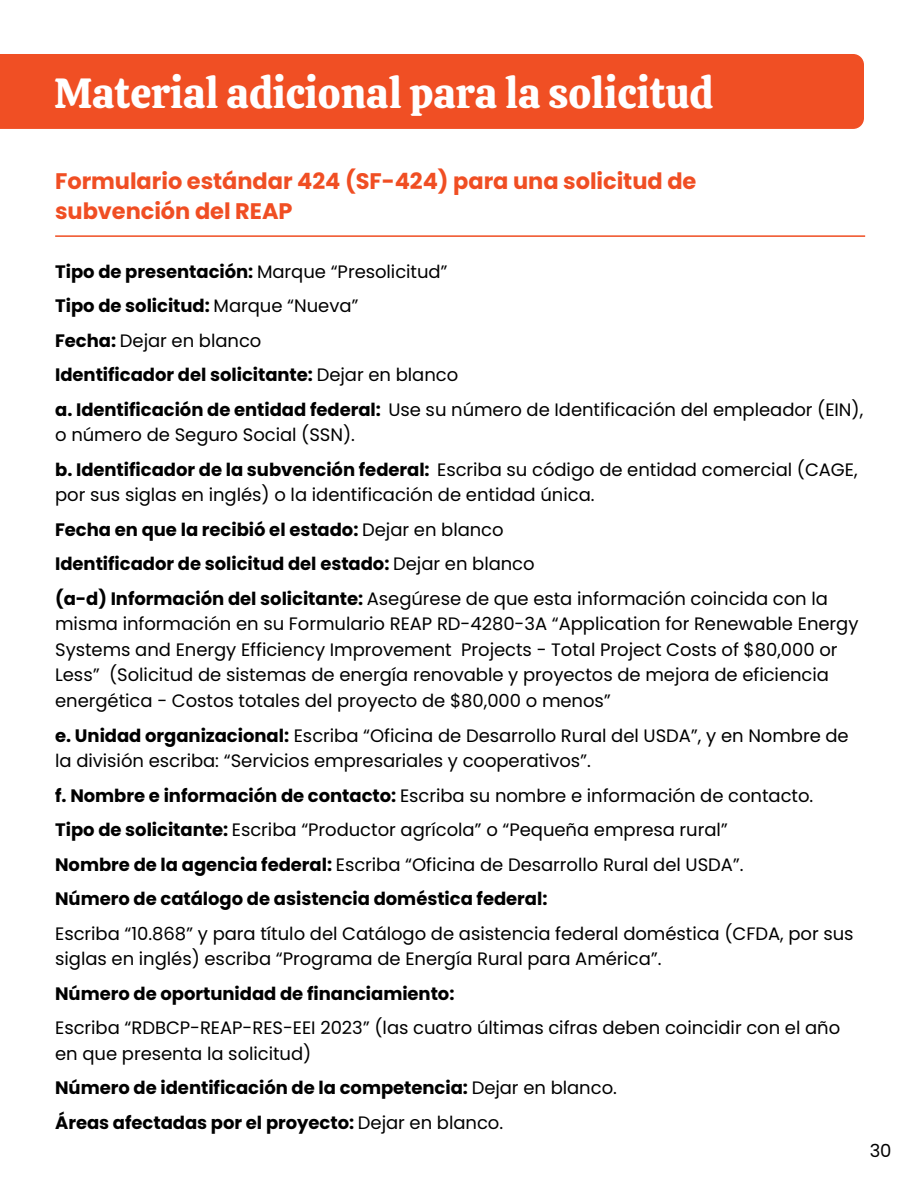
<style>
.page{position:relative;width:918px;height:1188px;background:#fff}
.page>*{position:absolute;margin:0;border:0;box-sizing:border-box;transform-origin:0 0}
.t1{font:42px "Calistoga";letter-spacing:-.005em;color:#fff}
.t2{font:700 22.5px/30px "Poppins";letter-spacing:-.005em;color:#f04e23}
.t3{font:18px/34.5px "Poppins";letter-spacing:-.005em;color:#000}
.t4{font:700 18px/34.5px "Poppins";letter-spacing:-.005em;color:#000}
.s1{font-weight:700}
.s2{font-weight:400}
</style>
<div class="page">
<div style="left:0;top:54px;width:864px;height:75px;background:#f04f24"></div>
<hr style="left:55px;top:235px;width:810px;height:2px;background:#f04e23">
<h1 class="t1" style="left:54px;top:56px;width:661px">Material adicional para la solicitud</h1>
<p class="t2" style="left:55px;top:166px;width:643px">Formulario estándar 424 (SF-424) para una solicitud de subvención del REAP</p>
<p class="t3" style="left:55px;top:254px;width:810px"><span class="s1">Tipo de presentación:</span> Marque “Presolicitud”<br><span class="s1">Tipo de solicitud:</span> Marque “Nueva”<br><span class="s1">Fecha:</span> Dejar en blanco<br><span class="s1">Identificador del solicitante:</span> Dejar en blanco<br><span class="s1">a. Identificación de entidad federal:</span> Use su número de Identificación del empleador (EIN),</p>
<p class="t3" style="left:55px;top:418px;width:804px">o número de Seguro Social (SSN).<br><span class="s1">b. Identificador de la subvención federal:</span> Escriba su código de entidad comercial (CAGE,</p>
<p class="t3" style="left:55px;top:478px;width:774px">por sus siglas en inglés) o la identificación de entidad única.<br><span class="s1">Fecha en que la recibió el estado:</span> Dejar en blanco<br><span class="s1">Identificador de solicitud del estado:</span> Dejar en blanco<br><span class="s1">(a-d) Información del solicitante:</span> Asegúrese de que esta información coincida con la</p>
<p class="t3" style="left:55px;top:612px;width:805px;line-height:25.5px">misma información en su Formulario REAP RD-4280-3A “Application for Renewable Energy Systems and Energy Efficiency Improvement Projects - Total Project Costs of $80,000 or Less” (Solicitud de sistemas de energía renovable y proyectos de mejora de eficiencia energética - Costos totales del proyecto de $80,000 o menos”</p>
<p class="t3" style="left:55px;top:723px;width:795px;line-height:25.5px"><span class="s1">e. Unidad organizacional:</span> Escriba “Oficina de Desarrollo Rural del USDA”, y en Nombre de la división escriba: “Servicios empresariales y cooperativos”.</p>
<p class="t3" style="left:55px;top:778px;width:760px"><span class="s1">f. Nombre e información de contacto:</span> Escriba su nombre e información de contacto.<br><span class="s1">Tipo de solicitante:</span> Escriba “Productor agrícola” o “Pequeña empresa rural”<br><span class="s1">Nombre de la agencia federal:</span> Escriba “Oficina de Desarrollo Rural del USDA”.<br><span class="s1">Número de catálogo de asistencia doméstica federal:</span></p>
<p class="t3" style="left:55px;top:921px;width:800px;line-height:25.5px">Escriba “10.868” y para título del Catálogo de asistencia federal doméstica (CFDA, por sus siglas en inglés) escriba “Programa de Energía Rural para América”.</p>
<p class="t4" style="left:55px;top:976px;width:401px">Número de oportunidad de financiamiento:</p>
<p class="t3" style="left:55px;top:1015px;width:787px;line-height:25.5px">Escriba “RDBCP-REAP-RES-EEI 2023” (las cuatro últimas cifras deben coincidir con el año en que presenta la solicitud)</p>
<p class="t4" style="left:55px;top:1071px;width:563px">Número de identificación de la competencia: <span class="s2">Dejar en blanco.<br></span>Áreas afectadas por el proyecto: <span class="s2">Dejar en blanco.</span></p>
<p class="t3" style="left:870px;top:1134px;width:23px">30</p>
</div>
